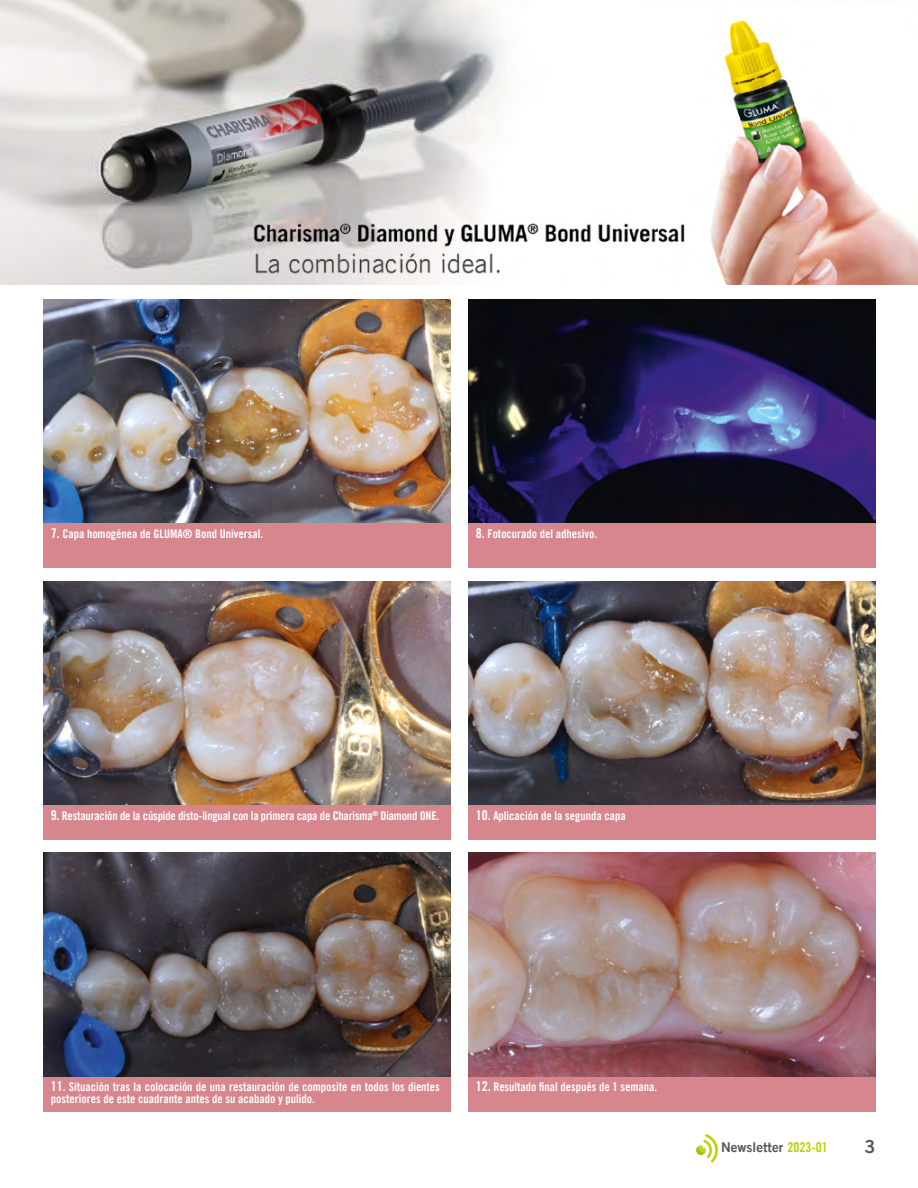
<style>
.page{position:relative;width:918px;height:1188px;background:#fff}
.page>*{position:absolute;margin:0;border:0;box-sizing:border-box;transform-origin:0 0}
.t1{font:18px "Trade Gothic LT Com Bd 2";color:#575756}
.t2{font:13.5px "Trade Gothic LT Com Bd 2";color:#575756}
.t3{font:12px/12px "Trade Gothic LT Com Bd Cn 20";color:#fff}
.s1{font-size:13.5px}
.s2{font-family:"Trade Gothic LT Com Bd Cn 20";color:#bccf00}
</style>
<div class="page">
<svg style="left:696px;top:1134px;width:22px;height:28px"></svg>
<div style="left:43px;top:1076px;width:408px;height:35px;background:#d7868d"></div>
<div style="left:43px;top:805px;width:408px;height:35px;background:#d7868d"></div>
<div style="left:43px;top:523px;width:408px;height:45px;background:#d7868d"></div>
<div style="left:468px;top:1076px;width:408px;height:35px;background:#d7868d"></div>
<div style="left:468px;top:805px;width:408px;height:35px;background:#d7868d"></div>
<div style="left:468px;top:523px;width:408px;height:45px;background:#d7868d"></div>
<img style="left:468px;top:581px;width:408px;height:224px">
<img style="left:468px;top:853px;width:408px;height:223px">
<img style="left:43px;top:299px;width:408px;height:224px">
<img style="left:468px;top:299px;width:408px;height:224px">
<img style="left:43px;top:581px;width:408px;height:224px">
<img style="left:43px;top:853px;width:408px;height:223px">
<img style="left:0;top:0;width:918px;height:284px">
<p class="t3" style="left:51px;top:528px;width:214px"><span class="s1">7.</span> Capa homogénea de GLUMA® Bond Universal.</p>
<p class="t3" style="left:476px;top:528px;width:123px"><span class="s1">8.</span> Fotocurado del adhesivo.</p>
<p class="t3" style="left:51px;top:809px;width:390px"><span class="s1">9.</span> Restauración de la cúspide disto-lingual con la primera capa de Charisma<sup>®</sup> Diamond ONE.</p>
<p class="t3" style="left:476px;top:809px;width:152px"><span class="s1">10.</span> Aplicación de la segunda capa</p>
<p class="t3" style="left:51px;top:1081px;width:391px"><span class="s1">11.</span> Situación tras la colocación de una restauración de composite en todos los dientes posteriores de este cuadrante antes de su acabado y pulido.</p>
<p class="t3" style="left:476px;top:1081px;width:183px"><span class="s1">12.</span> Resultado final después de 1 semana.</p>
<p class="t2" style="left:721px;top:1139px;width:108px">Newsletter <span class="s2">2023-01</span></p>
<h1 class="t1" style="left:864px;top:1135px;width:12px">3</h1>
</div>
